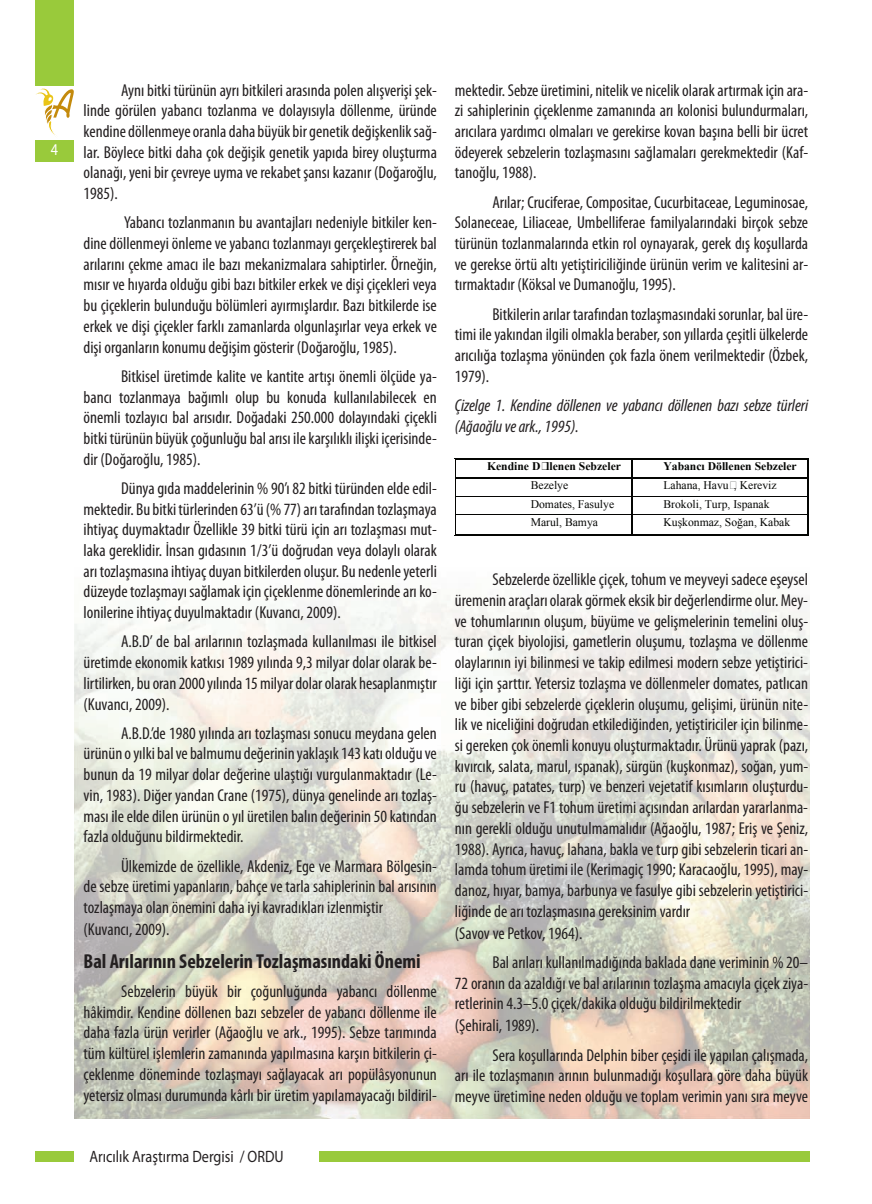
<style>
.page{position:relative;width:872px;height:1204px;background:#fff}
.page>*{position:absolute;margin:0;border:0;box-sizing:border-box;transform-origin:0 0}
.t1{font:700 condensed 20.25px "Myriad Pro";color:#231f20}
.t2{font:condensed 17.25px/20.7px "Myriad Pro";color:#231f20;text-align:justify}
.t3{font:italic condensed 17.25px/20.7px "Myriad Pro";color:#231f20}
.t4{font:16.5px "Myriad Pro";color:#231f20;scale:.86 1}
.t5{font:16.5px "Myriad Pro";color:#fff;scale:.86 1}
.t6{font:11.7px "Times New Roman";color:#040503}
.t7{font:700 11.7px "Times New Roman";color:#040503}
</style>
<div class="page">
<img style="left:74px;top:589px;width:735px;height:529px">
<div style="left:319px;top:1151px;width:490px;height:10px;background:#99ca3b"></div>
<svg style="left:36px;top:88px;width:38px;height:47px"></svg>
<div style="left:36px;top:0;width:38px;height:85px;background:#99ca3b"></div>
<div style="left:36px;top:140px;width:38px;height:22px;background:#99ca3b"></div>
<div style="left:36px;top:1151px;width:38px;height:10px;background:#99ca3b"></div>
<hr style="left:456px;top:458px;width:175px;height:1px;background:#040503">
<hr style="left:456px;top:459px;width:175px;height:1px;background:#040503">
<hr style="left:633px;top:458px;width:174px;height:1px;background:#040503">
<hr style="left:633px;top:459px;width:174px;height:1px;background:#040503">
<hr style="left:456px;top:477px;width:175px;height:1px;background:#040503">
<hr style="left:456px;top:478px;width:175px;height:1px;background:#040503">
<hr style="left:633px;top:477px;width:174px;height:1px;background:#040503">
<hr style="left:633px;top:478px;width:174px;height:1px;background:#040503">
<hr style="left:456px;top:496px;width:175px;height:1px;background:#040503">
<hr style="left:633px;top:496px;width:174px;height:1px;background:#040503">
<hr style="left:456px;top:514px;width:175px;height:1px;background:#040503">
<hr style="left:633px;top:514px;width:174px;height:1px;background:#040503">
<svg style="left:455px;top:458px;width:1px;height:77px"></svg>
<hr style="left:456px;top:534px;width:175px;height:1px;background:#040503">
<svg style="left:631px;top:458px;width:2px;height:77px"></svg>
<hr style="left:633px;top:534px;width:174px;height:1px;background:#040503">
<svg style="left:807px;top:458px;width:2px;height:77px"></svg>
<p class="t5" style="left:51px;top:140px;width:10px">4</p>
<p class="t2" style="left:84px;top:79px;width:355px;text-indent:38px">Aynı bitki türünün ayrı bitkileri arasında polen alışverişi şek&shy;linde görülen yabancı tozlanma ve dolayısıyla döllenme, üründe kendine döllenmeye oranla daha büyük bir genetik değişkenlik sağ&shy;lar. Böylece bitki daha çok değişik genetik yapıda birey oluşturma olanağı, yeni bir çevreye uyma ve rekabet şansı kazanır (Doğaroğlu, 1985).</p>
<p class="t2" style="left:84px;top:212px;width:355px;text-indent:41px">Yabancı tozlanmanın bu avantajları nedeniyle bitkiler ken&shy;dine döllenmeyi önleme ve yabancı tozlanmayı gerçekleştirerek bal arılarını çekme amacı ile bazı mekanizmalara sahiptirler. Örneğin, mısır ve hıyarda olduğu gibi bazı bitkiler erkek ve dişi çiçekleri veya bu çiçeklerin bulunduğu bölümleri ayırmışlardır. Bazı bitkilerde ise erkek ve dişi çiçekler farklı zamanlarda olgunlaşırlar veya erkek ve dişi organların konumu değişim gösterir (Doğaroğlu, 1985).</p>
<p class="t2" style="left:84px;top:365px;width:355px;text-indent:38px">Bitkisel üretimde kalite ve kantite artışı önemli ölçüde ya&shy;bancı tozlanmaya bağımlı olup bu konuda kullanılabilecek en önemli tozlayıcı bal arısıdır. Doğadaki 250.000 dolayındaki çiçekli bitki türünün büyük çoğunluğu bal arısı ile karşılıklı ilişki içerisinde&shy;dir (Doğaroğlu, 1985).</p>
<p class="t2" style="left:84px;top:477px;width:355px;text-indent:38px">Dünya gıda maddelerinin % 90’ı 82 bitki türünden elde edil&shy;mektedir. Bu bitki türlerinden 63’ü (% 77) arı tarafından tozlaşmaya ihtiyaç duymaktadır Özellikle 39 bitki türü için arı tozlaşması mut&shy;laka gereklidir. İnsan gıdasının 1/3’ü doğrudan veya dolaylı olarak arı tozlaşmasına ihtiyaç duyan bitkilerden oluşur. Bu nedenle yeterli düzeyde tozlaşmayı sağlamak için çiçeklenme dönemlerinde arı ko&shy;lonilerine ihtiyaç duyulmaktadır (Kuvancı, 2009).</p>
<p class="t2" style="left:84px;top:631px;width:355px;text-indent:38px">A.B.D’ de bal arılarının tozlaşmada kullanılması ile bitkisel üretimde ekonomik katkısı 1989 yılında 9,3 milyar dolar olarak be&shy;lirtilirken, bu oran 2000 yılında 15 milyar dolar olarak hesaplanmıştır (Kuvancı, 2009).</p>
<p class="t2" style="left:84px;top:722px;width:355px;text-indent:38px">A.B.D.’de 1980 yılında arı tozlaşması sonucu meydana gelen ürünün o yılki bal ve balmumu değerinin yaklaşık 143 katı olduğu ve bunun da 19 milyar dolar değerine ulaştığı vurgulanmaktadır (Le&shy;vin, 1983). Diğer yandan Crane (1975), dünya genelinde arı tozlaş&shy;ması ile elde dilen ürünün o yıl üretilen balın değerinin 50 katından fazla olduğunu bildirmektedir.</p>
<p class="t2" style="left:84px;top:855px;width:355px;line-height:21.1px;text-align:left;text-indent:38px">Ülkemizde de özellikle, Akdeniz, Ege ve Marmara Bölgesin&shy;de sebze üretimi yapanların, bahçe ve tarla sahiplerinin bal arısının tozlaşmaya olan önemini daha iyi kavradıkları izlenmiştir<br>(Kuvancı, 2009).</p>
<p class="t1" style="left:84px;top:948px;width:339px">Bal Arılarının Sebzelerin Tozlaşmasındaki Önemi</p>
<p class="t2" style="left:84px;top:980px;width:355px;text-indent:38px">Sebzelerin büyük bir çoğunluğunda yabancı döllenme hâkimdir. Kendine döllenen bazı sebzeler de yabancı döllenme ile daha fazla ürün verirler (Ağaoğlu ve ark., 1995). Sebze tarımında tüm kültürel işlemlerin zamanında yapılmasına karşın bitkilerin çi&shy;çeklenme döneminde tozlaşmayı sağlayacak arı popülâsyonunun yetersiz olması durumunda kârlı bir üretim yapılamayacağı bildiril-</p>
<p class="t4" style="left:90px;top:1146px;width:227px">Arıcılık Araştırma Dergisi / ORDU</p>
<p class="t2" style="left:455px;top:79px;width:355px">mektedir. Sebze üretimini, nitelik ve nicelik olarak artırmak için ara&shy;zi sahiplerinin çiçeklenme zamanında arı kolonisi bulundurmaları, arıcılara yardımcı olmaları ve gerekirse kovan başına belli bir ücret ödeyerek sebzelerin tozlaşmasını sağlamaları gerekmektedir (Kaf&shy;tanoğlu, 1988).</p>
<p class="t2" style="left:455px;top:191px;width:355px;text-indent:38px">Arılar; Cruciferae, Compositae, Cucurbitaceae, Leguminosae, Solaneceae, Liliaceae, Umbelliferae familyalarındaki birçok sebze türünün tozlanmalarında etkin rol oynayarak, gerek dış koşullarda ve gerekse örtü altı yetiştiriciliğinde ürünün verim ve kalitesini ar&shy;tırmaktadır (Köksal ve Dumanoğlu, 1995).</p>
<p class="t2" style="left:455px;top:303px;width:355px;text-indent:38px">Bitkilerin arılar tarafından tozlaşmasındaki sorunlar, bal üre&shy;timi ile yakından ilgili olmakla beraber, son yıllarda çeşitli ülkelerde arıcılığa tozlaşma yönünden çok fazla önem verilmektedir (Özbek, 1979).</p>
<p class="t3" style="left:455px;top:395px;width:355px">Çizelge 1. Kendine döllenen ve yabancı döllenen bazı sebze türleri (Ağaoğlu ve ark., 1995).</p>
<p class="t7" style="left:487px;top:458px;width:135px">Kendine Dšllenen Sebzeler</p>
<p class="t7" style="left:663px;top:458px;width:135px">Yabancı Döllenen Sebzeler</p>
<p class="t6" style="left:531px;top:477px;width:39px">Bezelye</p>
<p class="t6" style="left:663px;top:477px;width:115px">Lahana, Havu•, Kereviz</p>
<p class="t6" style="left:531px;top:496px;width:85px">Domates, Fasulye</p>
<p class="t6" style="left:663px;top:496px;width:108px">Brokoli, Turp, Ispanak</p>
<p class="t6" style="left:531px;top:514px;width:69px">Marul, Bamya</p>
<p class="t6" style="left:663px;top:514px;width:128px">Kuşkonmaz, Soğan, Kabak</p>
<p class="t2" style="left:455px;top:569px;width:355px;text-align:left;text-indent:38px">Sebzelerde özellikle çiçek, tohum ve meyveyi sadece eşeysel üremenin araçları olarak görmek eksik bir değerlendirme olur. Mey&shy;ve tohumlarının oluşum, büyüme ve gelişmelerinin temelini oluş&shy;turan çiçek biyolojisi, gametlerin oluşumu, tozlaşma ve döllenme olaylarının iyi bilinmesi ve takip edilmesi modern sebze yetiştirici&shy;liği için şarttır. Yetersiz tozlaşma ve döllenmeler domates, patlıcan ve biber gibi sebzelerde çiçeklerin oluşumu, gelişimi, ürünün nite&shy;lik ve niceliğini doğrudan etkilediğinden, yetiştiriciler için bilinme&shy;si gereken çok önemli konuyu oluşturmaktadır. Ürünü yaprak (pazı, kıvırcık, salata, marul, ıspanak), sürgün (kuşkonmaz), soğan, yum&shy;ru (havuç, patates, turp) ve benzeri vejetatif kısımların oluşturdu&shy;ğu sebzelerin ve F1 tohum üretimi açısından arılardan yararlanma&shy;nın gerekli olduğu unutulmamalıdır (Ağaoğlu, 1987; Eriş ve Şeniz, 1988). Ayrıca, havuç, lahana, bakla ve turp gibi sebzelerin ticari an&shy;lamda tohum üretimi ile (Kerimagiç 1990; Karacaoğlu, 1995), may&shy;danoz, hıyar, bamya, barbunya ve fasulye gibi sebzelerin yetiştirici&shy;liğinde de arı tozlaşmasına gereksinim vardır<br>(Savov ve Petkov, 1964).</p>
<p class="t2" style="left:455px;top:951px;width:355px;line-height:21.1px;text-align:left;text-indent:38px">Bal arıları kullanılmadığında baklada dane veriminin % 20– 72 oranın da azaldığı ve bal arılarının tozlaşma amacıyla çiçek ziya&shy;retlerinin 4.3–5.0 çiçek/dakika olduğu bildirilmektedir<br>(Şehirali, 1989).</p>
<p class="t2" style="left:455px;top:1044px;width:355px;text-indent:38px">Sera koşullarında Delphin biber çeşidi ile yapılan çalışmada, arı ile tozlaşmanın arının bulunmadığı koşullara göre daha büyük meyve üretimine neden olduğu ve toplam verimin yanı sıra meyve</p>
</div>
